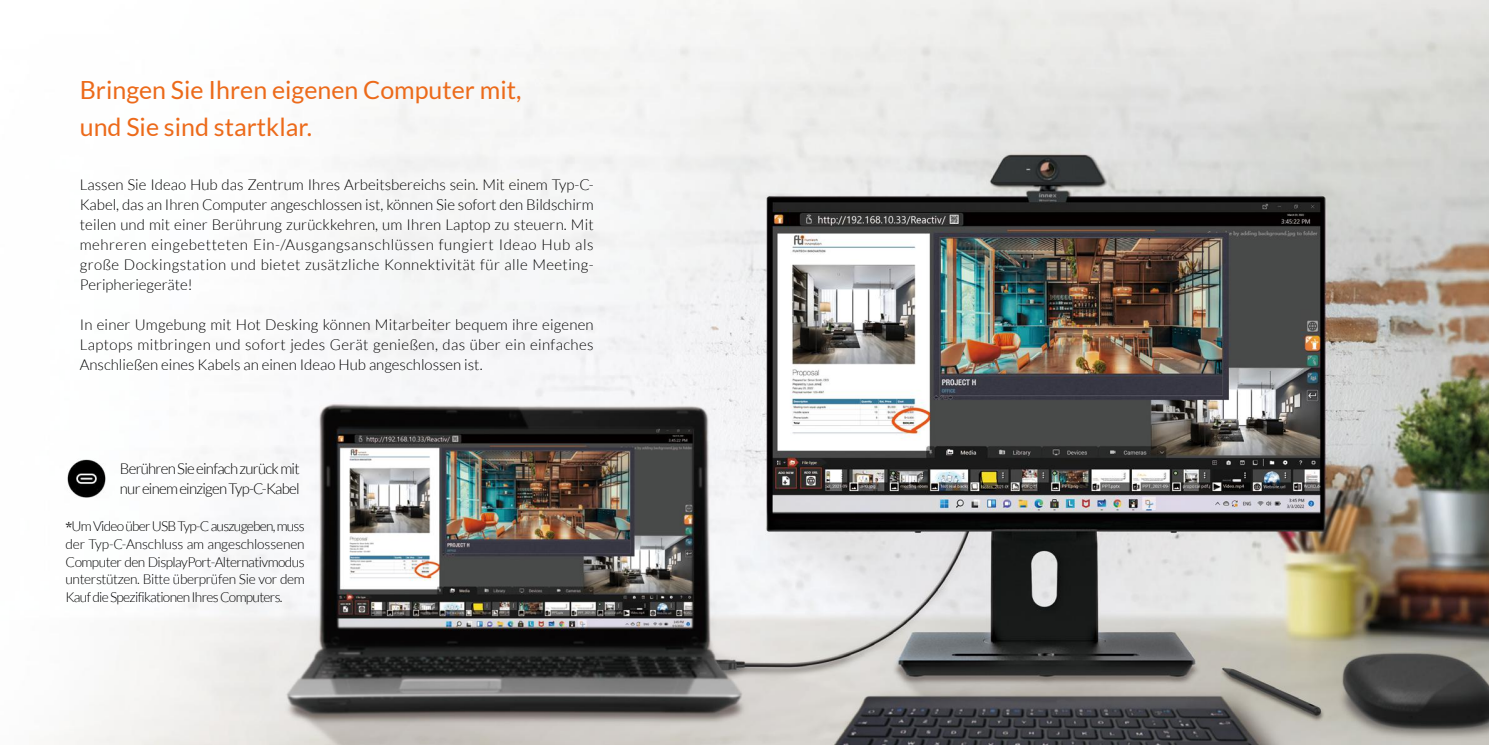
<style>
.page{position:relative;width:1489px;height:745px;background:#fff}
.page>*{position:absolute;margin:0;border:0;box-sizing:border-box;transform-origin:0 0}
.t1{font:25px/37.5px "Lato";color:#ec6a1a}
.t2{font:300 15px/20px "Lato";color:#000;text-align:justify}
.t3{font:300 15px/20px "Lato";letter-spacing:-.05em;color:#000}
.t4{font:300 13.75px/17.5px "Lato";letter-spacing:-.05em;color:#000;text-align:justify}
.s1{font-family:"Adobe Ming Std"}
</style>
<div class="page">
<img style="left:59px;top:0;width:1429px;height:744px">
<img style="left:67px;top:458px;width:40px;height:40px">
<h1 class="t1" style="left:80px;top:71px;width:443px">Bringen Sie Ihren eigenen Computer mit, und Sie sind startklar.</h1>
<p class="t2" style="left:80px;top:174px;width:515px">Lassen Sie Ideao Hub das Zentrum Ihres Arbeitsbereichs sein. Mit einem Typ-C-Kabel, das an Ihren Computer angeschlossen ist, können Sie sofort den Bildschirm teilen und mit einer Berührung zurückkehren, um Ihren Laptop zu steuern. Mit mehreren eingebetteten Ein-/Ausgangsanschlüssen fungiert Ideao Hub als große Dockingstation und bietet zusätzliche Konnektivität für alle Meeting-Peripheriegeräte!</p>
<p class="t2" style="left:80px;top:314px;width:515px">In einer Umgebung mit Hot Desking können Mitarbeiter bequem ihre eigenen Laptops mitbringen und sofort jedes Gerät genießen, das über ein einfaches Anschließen eines Kabels an einen Ideao Hub angeschlossen ist.</p>
<p class="t3" style="left:120px;top:458px;width:181px">Berühren Sie einfach zurück mit nur einem einzigen Typ-C-Kabel</p>
<p class="t4" style="left:66px;top:517px;width:241px"><span class="s1">*</span>Um Video über USB Typ-C auszugeben, muss der Typ-C-Anschluss am angeschlossenen Computer den DisplayPort-Alternativmodus unterstützen. Bitte überprüfen Sie vor dem Kauf die Spezifikationen Ihres Computers.</p>
</div>
